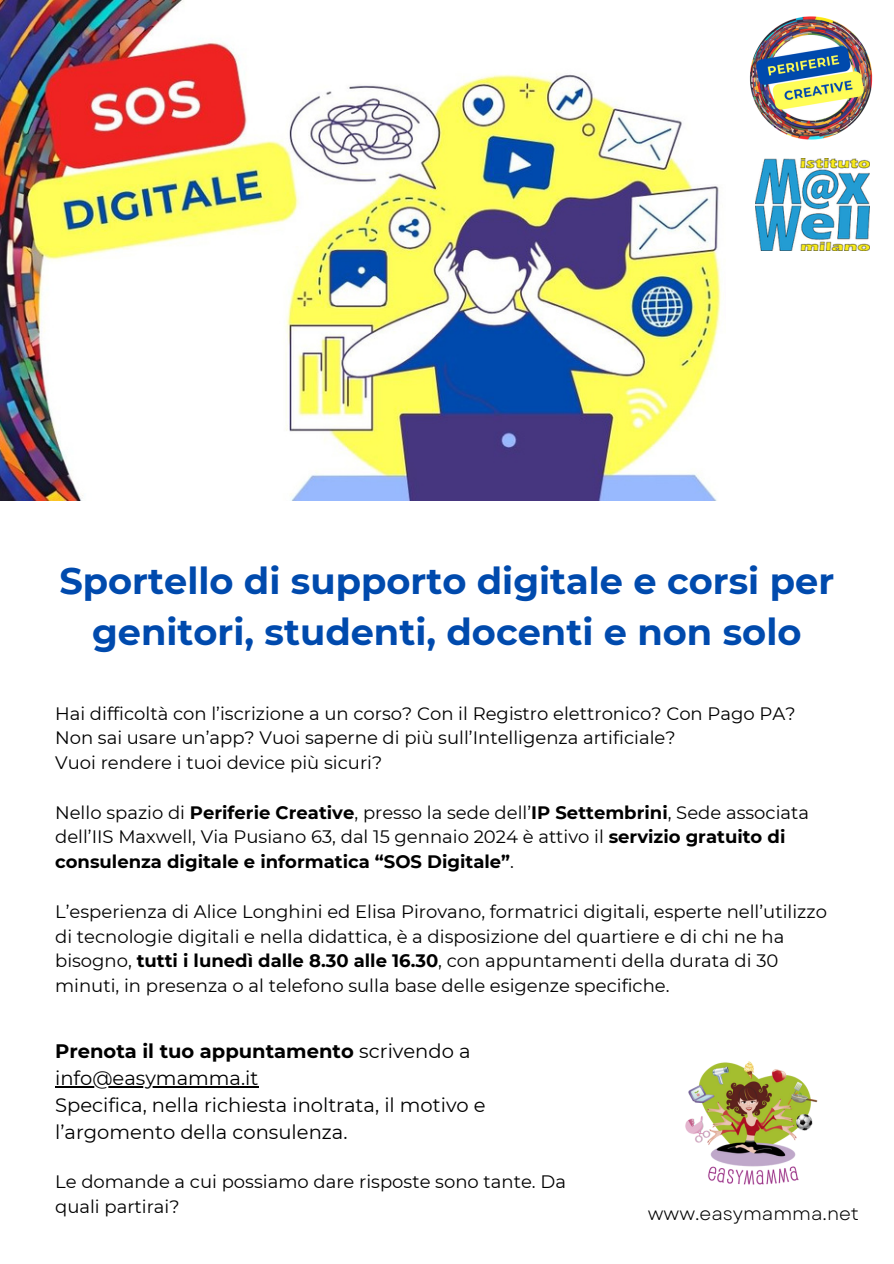
<style>
.page{position:relative;width:894px;height:1264px;background:#fff}
.page>*{position:absolute;margin:0;border:0;box-sizing:border-box;transform-origin:0 0}
.t1{font:700 36.75px/50.7px "Montserrat";color:#004aad;text-align:center}
.t2{font:19.5px/27px "Montserrat";color:#000}
.t3{font:18.3px "Garet";color:#000}
.t4{font:18px/24.8px "Montserrat";color:#000}
.s1{font-weight:700}
</style>
<div class="page">
<img style="left:0;top:0;width:721px;height:501px">
<img style="left:685px;top:1061px;width:133px;height:124px">
<img style="left:750px;top:16px;width:123px;height:124px">
<img style="left:755px;top:158px;width:114px;height:93px">
<hr style="left:55px;top:1085px;width:203px;height:2px;background:#000">
<p class="t1" style="left:59px;top:556px;width:776px">Sportello di supporto digitale e corsi per genitori, studenti, docenti e non solo</p>
<p class="t4" style="left:55px;top:700px;width:741px">Hai difficoltà con l’iscrizione a un corso? Con il Registro elettronico? Con Pago PA?</p>
<p class="t4" style="left:55px;top:725px;width:621px">Non sai usare un’app? Vuoi saperne di più sull’Intelligenza artificiale?</p>
<p class="t4" style="left:55px;top:750px;width:328px">Vuoi rendere i tuoi device più sicuri?</p>
<p class="t4" style="left:55px;top:799px;width:755px">Nello spazio di <span class="s1">Periferie Creative</span>, presso la sede dell’<span class="s1">IP Settembrini</span>, Sede associata dell’IIS Maxwell, Via Pusiano 63, dal 15 gennaio 2024 è attivo il <span class="s1">servizio gratuito di consulenza digitale e informatica “SOS Digitale”</span>.</p>
<p class="t4" style="left:55px;top:898px;width:773px">L’esperienza di Alice Longhini ed Elisa Pirovano, formatrici digitali, esperte nell’utilizzo di tecnologie digitali e nella didattica, è a disposizione del quartiere e di chi ne ha bisogno, <span class="s1">tutti i lunedì dalle 8.30 alle 16.30</span>, con appuntamenti della durata di 30 minuti, in presenza o al telefono sulla base delle esigenze specifiche.</p>
<p class="t2" style="left:55px;top:1037px;width:417px"><span class="s1">Prenota il tuo appuntamento</span> scrivendo a info@easymamma.it</p>
<p class="t2" style="left:55px;top:1091px;width:432px">Specifica, nella richiesta inoltrata, il motivo e l’argomento della consulenza.</p>
<p class="t4" style="left:55px;top:1169px;width:512px">Le domande a cui possiamo dare risposte sono tante. Da quali partirai?</p>
<p class="t3" style="left:647px;top:1200px;width:213px">www.easymamma.net</p>
</div>
